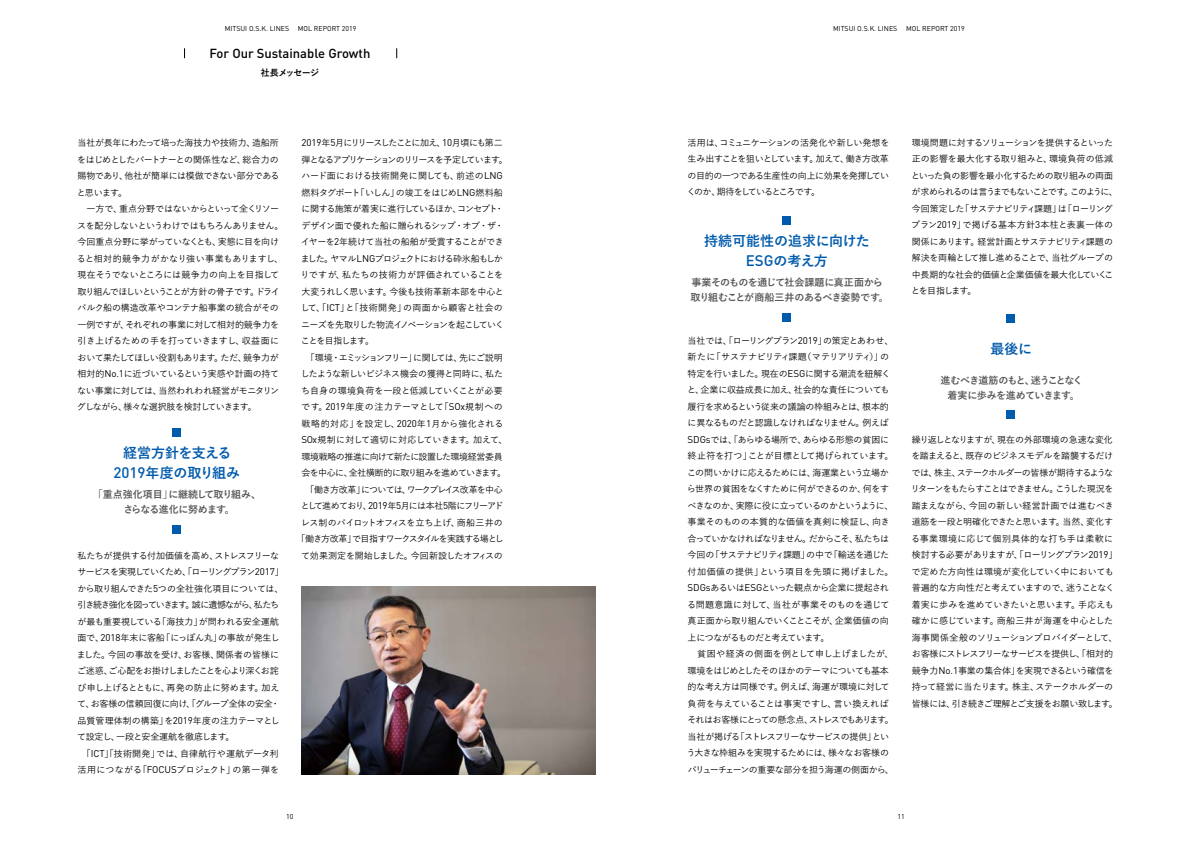
<style>
.page{position:relative;width:1191px;height:842px;background:#fff}
.page>*{position:absolute;margin:0;border:0;box-sizing:border-box;transform-origin:0 0}
.t1{font:700 14px/20px "Yu Go";letter-spacing:-.01em;color:#005bac;text-align:center}
.t2{font:500 13px "DIN Pro";color:#000}
.t3{font:700 10px/15px "Yu Go";letter-spacing:-.05em;color:#595757;text-align:center}
.t4{font:500 9px/16.5px "Yu Go";letter-spacing:-.045em;color:#000}
.t5{font:500 9px "Yu Go";letter-spacing:-.105em;color:#000}
.t6{font:500 9px "Yu Go";letter-spacing:-.075em;color:#000}
.t7{font:500 9px "Yu Go";letter-spacing:-.125em;color:#000}
.t8{font:500 9px "Yu Go";letter-spacing:-.09em;color:#000}
.t9{font:500 9px "Yu Go";letter-spacing:-.11em;color:#000}
.t10{font:500 9px "Yu Go";letter-spacing:.04em;color:#000}
.t11{font:500 9px "Yu Go";letter-spacing:-.13em;color:#000}
.t12{font:500 9px "Yu Go";letter-spacing:.055em;color:#000}
.t13{font:500 9px "Yu Go";letter-spacing:-.1em;color:#000}
.t14{font:500 9px "Yu Go";letter-spacing:-.08em;color:#000}
.t15{font:500 9px "Yu Go";letter-spacing:.02em;color:#000}
.t16{font:500 9px "Yu Go";color:#000}
.t17{font:500 9px "Yu Go";letter-spacing:.015em;color:#000}
.t18{font:500 9px "Yu Go";letter-spacing:-.025em;color:#000}
.t19{font:500 9px "Yu Go";letter-spacing:-.02em;color:#000}
.t20{font:500 9px "Yu Go";letter-spacing:.005em;color:#000}
.t21{font:500 9px "Yu Go";letter-spacing:-.01em;color:#000}
.t22{font:700 9px "Yu Go";letter-spacing:-.075em;color:#000}
.t23{font:7px "DIN Pro";color:#000}
.s1{font-family:"DIN Pro";font-weight:400;font-size:9.7px}
.s2{font-family:"DIN Pro";font-weight:500;font-size:15.1px}
</style>
<div class="page">
<div style="left:172px;top:428px;width:9px;height:9px;background:#005bac"></div>
<div style="left:172px;top:525px;width:9px;height:9px;background:#005bac"></div>
<div style="left:782px;top:216px;width:9px;height:9px;background:#005bac"></div>
<div style="left:782px;top:313px;width:9px;height:8px;background:#005bac"></div>
<div style="left:1006px;top:314px;width:9px;height:8px;background:#005bac"></div>
<div style="left:1006px;top:411px;width:9px;height:8px;background:#005bac"></div>
<img style="left:302px;top:586px;width:293px;height:189px">
<p class="t23" style="left:225px;top:23px;width:133px">MITSUI O.S.K. LINES MOL REPORT 2019</p>
<p class="t23" style="left:833px;top:23px;width:133px">MITSUI O.S.K. LINES MOL REPORT 2019</p>
<h2 class="t2" style="left:209px;top:43px;width:162px">For Our Sustainable Growth</h2>
<p class="t22" style="left:261px;top:67px;width:60px">社長メッセージ</p>
<p class="t4" style="left:77px;top:133px;width:208px">当社が長年にわたって培った海技力や技術力、造船所をはじめとしたパートナーとの関係性など、総合力の賜物であり、他社が簡単には模倣できない部分であると思います。<br>　一方で、重点分野ではないからといって全くリソースを配分しないというわけではもちろんありません。今回重点分野に挙がっていなくとも、実態に目を向けると相対的競争力がかなり強い事業もありますし、現在そうでないところには競争力の向上を目指して取り組んでほしいということが方針の骨子です。ドライバルク船の構造改革やコンテナ船事業の統合がその一例ですが、それぞれの事業に対して相対的競争力を引き上げるための手を打っていきますし、収益面において果たしてほしい役割もあります。ただ、競争力が相対的<span class="s1">No.1</span>に近づいているという実感や計画の持てない事業に対しては、当然われわれ経営がモニタリングしながら、様々な選択肢を検討していきます。</p>
<h1 class="t1" style="left:113px;top:443px;width:128px">経営方針を支える<br><span class="s2">2019</span>年度の取り組み</h1>
<p class="t3" style="left:93px;top:487px;width:170px">「重点強化項目」に継続して取り組み、さらなる進化に努めます。</p>
<p class="t4" style="left:77px;top:546px;width:208px">私たちが提供する付加価値を高め、ストレスフリーなサービスを実現していくため、「ローリングプラン<span class="s1">2017</span>」から取り組んできた<span class="s1">5</span>つの全社強化項目については、引き続き強化を図っていきます。誠に遺憾ながら、私たちが最も重要視している「海技力」が問われる安全運航面で、<span class="s1">2018</span>年末に客船「にっぽん丸」の事故が発生しました。今回の事故を受け、お客様、関係者の皆様にご迷惑、ご心配をお掛けしましたことを心より深くお詫び申し上げるとともに、再発の防止に努めます。加えて、お客様の信頼回復に向け、「グループ全体の安全・品質管理体制の構築」を<span class="s1">2019</span>年度の注力テーマとして設定し、一段と安全運航を徹底します。<br>　「<span class="s1">ICT</span>」「技術開発」では、自律航行や運航データ利活用につながる「<span class="s1">FOCUS</span>プロジェクト」の第一弾を</p>
<p class="t7" style="left:301px;top:135px;width:203px"><span class="s1">2019</span>年<span class="s1">5</span>月にリリースしたことに加え、<span class="s1">10</span>月頃にも第二</p>
<p class="t9" style="left:301px;top:151px;width:208px">弾となるアプリケーションのリリースを予定しています。</p>
<p class="t17" style="left:301px;top:168px;width:203px">ハード面における技術開発に関しても、前述の<span class="s1">LNG</span></p>
<p class="t4" style="left:301px;top:183px;width:203px">燃料タグボート「いしん」の竣工をはじめ<span class="s1">LNG</span>燃料船</p>
<p class="t6" style="left:301px;top:201px;width:204px">に関する施策が着実に進行しているほか、コンセプト・</p>
<p class="t4" style="left:301px;top:216px;width:204px">デザイン面で優れた船に贈られるシップ・オブ・ザ・</p>
<p class="t18" style="left:301px;top:234px;width:204px">イヤーを<span class="s1">2</span>年続けて当社の船舶が受賞することができ</p>
<p class="t5" style="left:301px;top:250px;width:203px">ました。ヤマル<span class="s1">LNG</span>プロジェクトにおける砕氷船もしか</p>
<p class="t20" style="left:301px;top:267px;width:204px">りですが、私たちの技術力が評価されていることを</p>
<p class="t4" style="left:301px;top:282px;width:204px">大変うれしく思います。今後も技術革新本部を中心と</p>
<p class="t10" style="left:301px;top:300px;width:204px">して、「<span class="s1">ICT</span>」と「技術開発」の両面から顧客と社会の</p>
<p class="t14" style="left:301px;top:316px;width:204px">ニーズを先取りした物流イノベーションを起こしていく</p>
<p class="t5" style="left:301px;top:333px;width:75px">ことを目指します。</p>
<p class="t11" style="left:301px;top:349px;width:203px">　「環境・エミッションフリー」に関しては、先にご説明</p>
<p class="t4" style="left:301px;top:364px;width:204px">したような新しいビジネス機会の獲得と同時に、私た</p>
<p class="t21" style="left:301px;top:382px;width:203px">ち自身の環境負荷を一段と低減していくことが必要</p>
<p class="t12" style="left:301px;top:399px;width:203px">です。<span class="s1">2019</span>年度の注力テーマとして「<span class="s1">SOx</span>規制への</p>
<p class="t15" style="left:301px;top:415px;width:203px">戦略的対応」を設定し、<span class="s1">2020</span>年<span class="s1">1</span>月から強化される</p>
<p class="t16" style="left:301px;top:432px;width:207px"><span class="s1">SOx</span>規制に対して適切に対応していきます。加えて、</p>
<p class="t4" style="left:301px;top:447px;width:203px">環境戦略の推進に向けて新たに設置した環境経営委員</p>
<p class="t6" style="left:301px;top:465px;width:206px">会を中心に、全社横断的に取り組みを進めていきます。</p>
<p class="t13" style="left:301px;top:481px;width:203px">　「働き方改革」については、ワークプレイス改革を中心</p>
<p class="t8" style="left:301px;top:498px;width:204px">として進めており、<span class="s1">2019</span>年<span class="s1">5</span>月には本社<span class="s1">5</span>階にフリーアド</p>
<p class="t19" style="left:301px;top:514px;width:203px">レス制のパイロットオフィスを立ち上げ、商船三井の</p>
<p class="t5" style="left:296px;top:531px;width:209px">「働き方改革」で目指すワークスタイルを実践する場とし</p>
<p class="t4" style="left:301px;top:546px;width:203px">て効果測定を開始しました。今回新設したオフィスの</p>
<p class="t4" style="left:686px;top:133px;width:204px;text-align:justify">活用は、コミュニケーションの活発化や新しい発想を生み出すことを狙いとしています。加えて、働き方改革の目的の一つである生産性の向上に効果を発揮していくのか、期待をしているところです。</p>
<h1 class="t1" style="left:704px;top:231px;width:167px">持続可能性の追求に向けた<br><span class="s2">ESG</span>の考え方</h1>
<p class="t3" style="left:690px;top:275px;width:200px;text-align:left">事業そのものを通じて社会課題に真正面から取り組むことが商船三井のあるべき姿勢です。</p>
<p class="t4" style="left:686px;top:331px;width:209px">当社では、「ローリングプラン<span class="s1">2019</span>」の策定とあわせ、新たに「サステナビリティ課題（マテリアリティ）」の特定を行いました。現在の<span class="s1">ESG</span>に関する潮流を紐解くと、企業に収益成長に加え、社会的な責任についても履行を求めるという従来の議論の枠組みとは、根本的に異なるものだと認識しなければなりません。例えば<br><span class="s1">SDGs</span>では、「あらゆる場所で、あらゆる形態の貧困に終止符を打つ」ことが目標として掲げられています。この問いかけに応えるためには、海運業という立場から世界の貧困をなくすために何ができるのか、何をすべきなのか、実際に役に立っているのかというように、事業そのものの本質的な価値を真剣に検証し、向き合っていかなければなりません。だからこそ、私たちは今回の「サステナビリティ課題」の中で「輸送を通じた付加価値の提供」という項目を先頭に掲げました。<br><span class="s1">SDGs</span>あるいは<span class="s1">ESG</span>といった観点から企業に提起される問題意識に対して、当社が事業そのものを通じて真正面から取り組んでいくことこそが、企業価値の向上につながるものだと考えています。<br>　貧困や経済の側面を例として申し上げましたが、環境をはじめとしたそのほかのテーマについても基本的な考え方は同様です。例えば、海運が環境に対して負荷を与えていることは事実ですし、言い換えればそれはお客様にとっての懸念点、ストレスでもあります。当社が掲げる「ストレスフリーなサービスの提供」という大きな枠組みを実現するためには、様々なお客様のバリューチェーンの重要な部分を担う海運の側面から、</p>
<p class="t4" style="left:911px;top:133px;width:208px">環境問題に対するソリューションを提供するといった正の影響を最大化する取り組みと、環境負荷の低減といった負の影響を最小化するための取り組みの両面が求められるのは言うまでもないことです。このように、今回策定した「サステナビリティ課題」は「ローリングプラン<span class="s1">2019</span>」で掲げる基本方針<span class="s1">3</span>本柱と表裏一体の関係にあります。経営計画とサステナビリティ課題の解決を両輪として推し進めることで、当社グループの中長期的な社会的価値と企業価値を最大化していくことを目指します。</p>
<h1 class="t1" style="left:990px;top:339px;width:43px">最後に</h1>
<p class="t3" style="left:940px;top:373px;width:144px">進むべき道筋のもと、迷うことなく着実に歩みを進めていきます。</p>
<p class="t4" style="left:910px;top:430px;width:209px">繰り返しとなりますが、現在の外部環境の急速な変化を踏まえると、既存のビジネスモデルを踏襲するだけでは、株主、ステークホルダーの皆様が期待するようなリターンをもたらすことはできません。こうした現況を踏まえながら、今回の新しい経営計画では進むべき道筋を一段と明確化できたと思います。当然、変化する事業環境に応じて個別具体的な打ち手は柔軟に検討する必要がありますが、「ローリングプラン<span class="s1">2019</span>」で定めた方向性は環境が変化していく中においても普遍的な方向性だと考えていますので、迷うことなく着実に歩みを進めていきたいと思います。手応えも確かに感じています。商船三井が海運を中心とした海事関係全般のソリューションプロバイダーとして、お客様にストレスフリーなサービスを提供し、「相対的競争力<span class="s1">No.1</span>事業の集合体」を実現できるという確信を持って経営に当たります。株主、ステークホルダーの皆様には、引き続きご理解とご支援をお願い致します。</p>
<p class="t23" style="left:286px;top:811px;width:9px">10</p>
<p class="t23" style="left:897px;top:811px;width:9px">11</p>
</div>
